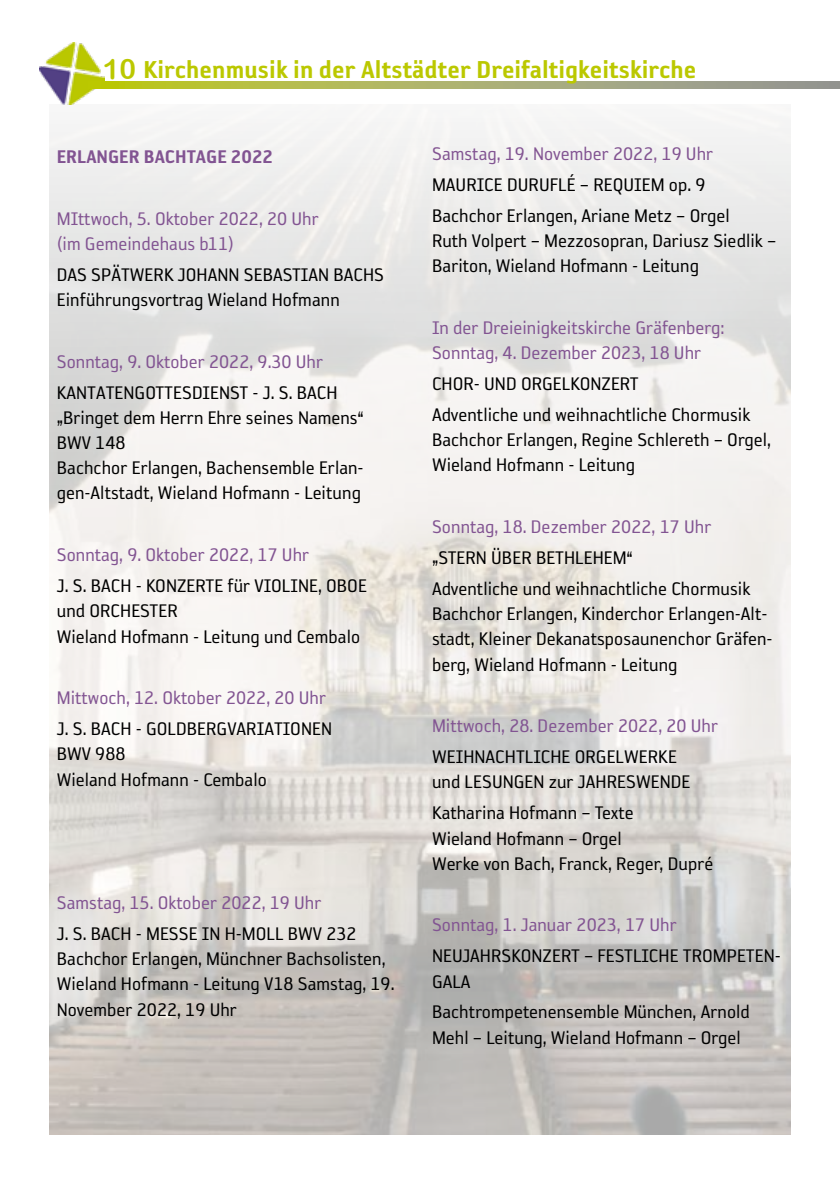
<style>
.page{position:relative;width:840px;height:1191px;background:#fff}
.page>*{position:absolute;margin:0;border:0;box-sizing:border-box;transform-origin:0 0}
.t1{font:28px "Reykjavik One OT C Gauge";color:#bbc800}
.t2{font:21px/25.2px "Reykjavik One OT A Gauge";color:#000}
.t3{font:21px/25.2px "Reykjavik One OT A Gauge";color:#825492}
.t4{font:21px "Reykjavik One OT C Gauge";color:#825492}
.s1{font-family:"Arial Rounded MT Bold"}
</style>
<div class="page">
<svg style="left:104px;top:88px;width:735px;height:1px"></svg>
<img style="left:39px;top:43px;width:65px;height:61px">
<svg style="left:88px;top:81px;width:751px;height:7px;background:#abb065"></svg>
<img style="left:50px;top:104px;width:739px;height:1030px">
<h1 class="t1" style="left:103px;top:54px;width:595px"><span class="s1">10</span> Kirchenmusik in der Altstädter Dreifaltigkeitskirche</h1>
<p class="t4" style="left:57px;top:145px;width:218px">ERLANGER BACHTAGE 2022</p>
<p class="t3" style="left:57px;top:206px;width:263px">MIttwoch, 5. Oktober 2022, 20 Uhr (im Gemeindehaus b11)</p>
<p class="t2" style="left:57px;top:262px;width:328px">DAS SPÄTWERK JOHANN SEBASTIAN BACHS<br>Einführungsvortrag Wieland Hofmann</p>
<p class="t3" style="left:57px;top:349px;width:268px">Sonntag, 9. Oktober 2022, 9.30 Uhr</p>
<p class="t2" style="left:57px;top:380px;width:308px">KANTATENGOTTESDIENST - J. S. BACH „Bringet dem Herrn Ehre seines Namens“<br>BWV 148<br>Bachchor Erlangen, Bachensemble Erlan&shy;gen-Altstadt, Wieland Hofmann - Leitung</p>
<p class="t3" style="left:57px;top:542px;width:254px">Sonntag, 9. Oktober 2022, 17 Uhr</p>
<p class="t2" style="left:57px;top:573px;width:311px">J. S. BACH - KONZERTE für VIOLINE, OBOE und ORCHESTER<br>Wieland Hofmann - Leitung und Cembalo</p>
<p class="t3" style="left:57px;top:685px;width:271px">Mittwoch, 12. Oktober 2022, 20 Uhr</p>
<p class="t2" style="left:57px;top:716px;width:277px">J. S. BACH - GOLDBERGVARIATIONEN<br>BWV 988<br>Wieland Hofmann - Cembalo</p>
<p class="t3" style="left:57px;top:890px;width:266px">Samstag, 15. Oktober 2022, 19 Uhr</p>
<p class="t2" style="left:57px;top:921px;width:339px">J. S. BACH - MESSE IN H-MOLL BWV 232<br>Bachchor Erlangen, Münchner Bachsolisten, Wieland Hofmann - Leitung V18 Samstag, 19.<br>November 2022, 19 Uhr</p>
<p class="t3" style="left:432px;top:141px;width:283px">Samstag, 19. November 2022, 19 Uhr</p>
<p class="t2" style="left:432px;top:169px;width:299px;line-height:30.8px">MAURICE DURUFLÉ – REQUIEM op. 9<br>Bachchor Erlangen, Ariane Metz – Orgel</p>
<p class="t2" style="left:432px;top:228px;width:345px">Ruth Volpert – Mezzosopran, Dariusz Siedlik –<br>Bariton, Wieland Hofmann - Leitung</p>
<p class="t3" style="left:432px;top:315px;width:294px">In der Dreieinigkeitskirche Gräfenberg:<br>Sonntag, 4. Dezember 2023, 18 Uhr</p>
<p class="t2" style="left:432px;top:368px;width:320px;line-height:30.8px">CHOR- UND ORGELKONZERT<br>Adventliche und weihnachtliche Chormusik</p>
<p class="t2" style="left:432px;top:427px;width:340px">Bachchor Erlangen, Regine Schlereth – Orgel,<br>Wieland Hofmann - Leitung</p>
<p class="t3" style="left:432px;top:514px;width:281px">Sonntag, 18. Dezember 2022, 17 Uhr</p>
<p class="t2" style="left:432px;top:542px;width:320px;line-height:30.8px">„STERN ÜBER BETHLEHEM“<br>Adventliche und weihnachtliche Chormusik</p>
<p class="t2" style="left:432px;top:601px;width:342px">Bachchor Erlangen, Kinderchor Erlangen-Alt&shy;stadt, Kleiner Dekanatsposaunenchor Gräfen&shy;berg, Wieland Hofmann - Leitung</p>
<p class="t3" style="left:432px;top:713px;width:287px">Mittwoch, 28. Dezember 2022, 20 Uhr</p>
<p class="t2" style="left:432px;top:744px;width:260px">WEIHNACHTLICHE ORGELWERKE und LESUNGEN zur JAHRESWENDE</p>
<p class="t2" style="left:432px;top:800px;width:283px">Katharina Hofmann – Texte<br>Wieland Hofmann – Orgel<br>Werke von Bach, Franck, Reger, Dupré</p>
<p class="t3" style="left:432px;top:912px;width:246px">Sonntag, 1. Januar 2023, 17 Uhr</p>
<p class="t2" style="left:432px;top:943px;width:350px">NEUJAHRSKONZERT – FESTLICHE TROMPETEN-<br>GALA</p>
<p class="t2" style="left:432px;top:999px;width:319px">Bachtrompetenensemble München, Arnold<br>Mehl – Leitung, Wieland Hofmann – Orgel</p>
</div>
